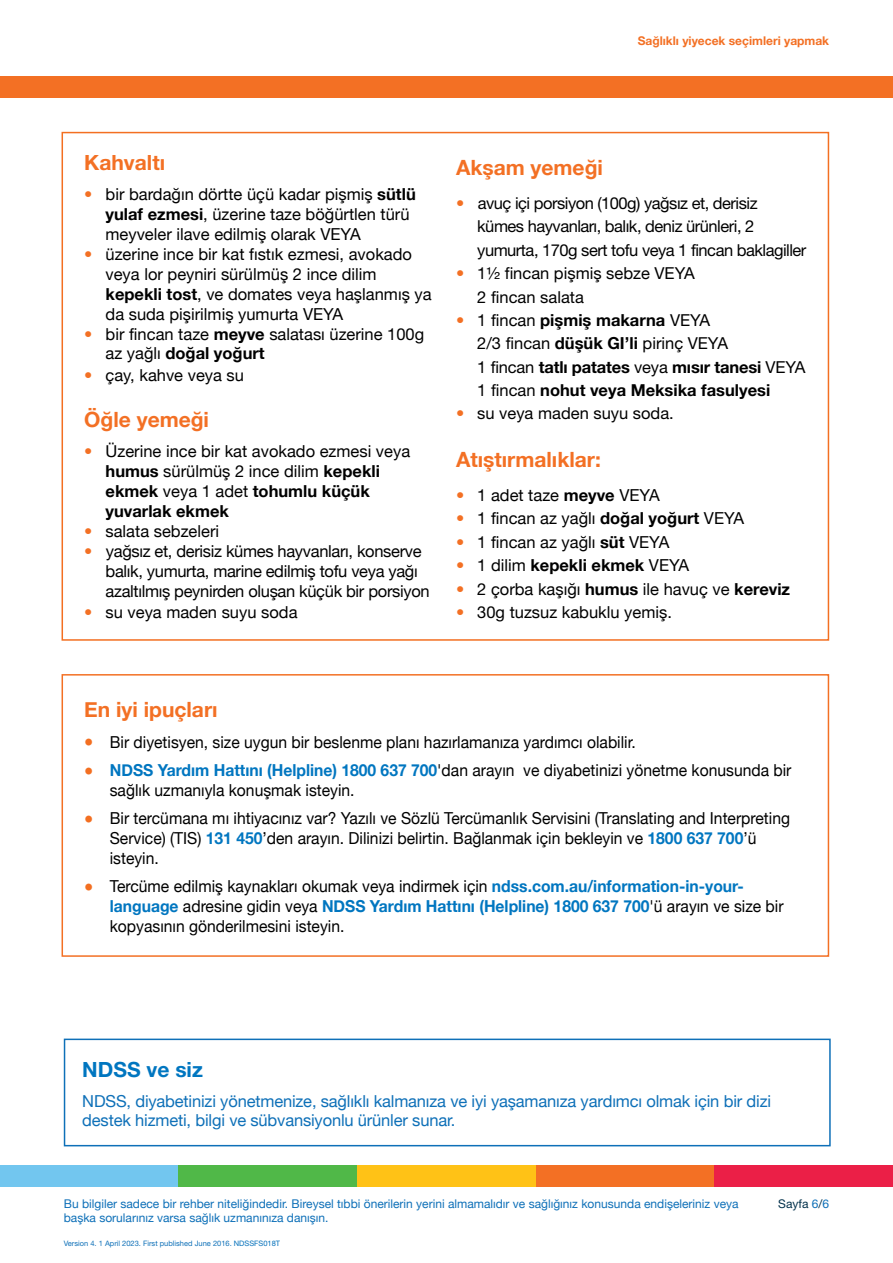
<style>
.page{position:relative;width:893px;height:1263px;background:#fff}
.page>*{position:absolute;margin:0;border:0;box-sizing:border-box;transform-origin:0 0}
.t1{font:700 21px "Helvetica Neue";color:#f37024}
.t2{font:700 21px "Helvetica Neue LT Std";color:#0076c0}
.t3{font:700 21px "Helvetica Neue LT Std";color:#f37024}
.t4{font:16.5px/20px "Helvetica Neue";color:#000}
.t5{font:16.5px/19.8px "Helvetica Neue";color:#000;scale:.95 1}
.t6{font:16.5px/19.5px "Helvetica Neue";letter-spacing:-.01em;color:#0e70b8}
.t7{font:16.5px/20px "Helvetica Neue";letter-spacing:-.02em;color:#000}
.t8{font:16.5px/23.4px "Helvetica Neue LT Std";letter-spacing:-.03em;color:#000}
.t9{font:700 16.5px/23.4px "Helvetica Neue LT Std";color:#000}
.t10{font:16.5px/23.4px "Helvetica Neue LT Std";color:#000}
.t11{font:700 16.5px "Helvetica Neue";color:#000}
.t12{font:12px/13.5px "Helvetica Neue";color:#0e70b8}
.t13{font:700 12px "Helvetica Neue";color:#f37024}
.t14{font:12px "Helvetica Neue LT Std";color:#02314b}
.t15{font:7.5px "Helvetica Neue LT Std";color:#0e70b8}
.s1{font-family:"Helvetica Neue LT Std";color:#f37024}
.s2{font-weight:700}
.s3{font-family:"Helvetica Neue LT Std"}
.s4{color:#f37024}
.s5{font-family:"Helvetica Neue"}
.s6{font-family:"Helvetica Neue LT Std";font-weight:400;color:#f37024}
.s7{font-family:"Helvetica Neue LT Std";font-weight:400}
.s8{font-weight:400}
.s9{font-family:"Helvetica Neue";font-weight:400}
.s10{font-family:"Helvetica Neue LT Std";font-size:19.5px;color:#f36f21}
.s11{font-weight:700;color:#0076c0}
.s12{color:#006fba}
.s13{color:#0e70b8}
</style>
<div class="page">
<div style="left:0;top:77px;width:893px;height:21px;background:#f37024"></div>
<div style="left:0;top:1165px;width:179px;height:22px;background:#72c6ef"></div>
<div style="left:179px;top:1165px;width:178px;height:22px;background:#50b848"></div>
<div style="left:357px;top:1165px;width:179px;height:22px;background:#ffc216"></div>
<div style="left:536px;top:1165px;width:178px;height:22px;background:#f37024"></div>
<div style="left:714px;top:1165px;width:179px;height:22px;background:#eb1f47"></div>
<div style="left:64px;top:1038px;width:767px;height:108px;border:2px solid #0e70b8"></div>
<div style="left:62px;top:674px;width:767px;height:283px;border:2px solid #f37024"></div>
<p class="t13" style="left:638px;top:31px;width:193px">Sağlıklı yiyecek seçimleri yapmak</p>
<p class="t3" style="left:84px;top:149px;width:82px">Kahvaltı</p>
<p class="t4" style="left:106px;top:185px;width:312px;text-indent:-21px"><span class="s1">•</span> bir bardağın dörtte üçü kadar pişmiş <span class="s2">sütlü yulaf ezmesi</span>, üzerine taze böğürtlen türü meyveler ilave edilmiş olarak VEYA</p>
<p class="t4" style="left:106px;top:245px;width:328px;text-indent:-21px"><span class="s1">•</span> üzerine ince bir kat fıstık ezmesi, avokado veya lor peyniri sürülmüş <span class="s3">2</span> ince dilim <span class="s2">kepekli tost</span>, ve domates veya haşlanmış ya da suda pişirilmiş yumurta VEYA</p>
<p class="t4" style="left:106px;top:325px;width:320px;text-indent:-21px"><span class="s1">•</span> bir fincan taze <span class="s2">meyve</span> salatası üzerine <span class="s3">100g </span>az yağlı <span class="s2">doğal yoğurt</span></p>
<p class="t4" style="left:84px;top:366px;width:161px"><span class="s1">•</span> çay, kahve veya su</p>
<p class="t1" style="left:84px;top:403px;width:126px">Öğle yemeği</p>
<p class="t4" style="left:106px;top:442px;width:306px;text-indent:-21px"><span class="s1">•</span> Üzerine ince bir kat avokado ezmesi veya <span class="s2">humus</span> sürülmüş <span class="s3">2</span> ince dilim <span class="s2">kepekli ekmek</span> veya <span class="s3">1</span> adet <span class="s2">tohumlu küçük yuvarlak ekmek</span></p>
<p class="t4" style="left:84px;top:522px;width:136px"><span class="s1">•</span> salata sebzeleri</p>
<p class="t7" style="left:106px;top:542px;width:326px;text-indent:-21px"><span class="s1">•</span> yağsız et, derisiz kümes hayvanları, konserve balık, yumurta, marine edilmiş tofu veya yağı azaltılmış peynirden oluşan küçük bir porsiyon</p>
<p class="t4" style="left:84px;top:603px;width:215px"><span class="s1">•</span> su veya maden suyu soda</p>
<p class="t1" style="left:456px;top:151px;width:148px">Akşam yemeği</p>
<p class="t8" style="left:477px;top:191px;width:331px;text-indent:-21px"><span class="s4">•</span> avuç içi porsiyon (100g) <span class="s5">yağsız</span> et, derisiz kümes hayvanları, balık, deniz ürünleri, 2 yumurta, 170g sert tofu veya 1 fincan baklagiller</p>
<p class="t10" style="left:477px;top:261px;width:219px;text-indent:-21px"><span class="s4">•</span> 1½ fincan <span class="s5">pişmiş sebze</span> VEYA<br>2 fincan salata</p>
<p class="t11" style="left:456px;top:307px;width:256px"><span class="s6">•</span> <span class="s7">1</span> <span class="s8">fincan</span> pişmiş makarna <span class="s7">VEYA</span></p>
<p class="t9" style="left:477px;top:331px;width:330px"><span class="s8">2/3 fincan</span> <span class="s5">düşük GI’li</span> <span class="s9">pirinç</span> <span class="s8">VEYA<br>1 fincan</span> tatlı patates <span class="s8">veya</span> mısır tanesi <span class="s8">VEYA<br>1 fincan</span> nohut veya Meksika fasulyesi</p>
<p class="t10" style="left:456px;top:402px;width:219px"><span class="s4">•</span> su veya maden suyu soda.</p>
<p class="t1" style="left:456px;top:443px;width:146px">Atıştırmalıklar<span class="s3">:</span></p>
<p class="t4" style="left:456px;top:486px;width:205px"><span class="s1">•</span> <span class="s3">1</span> adet taze <span class="s2">meyve</span> VEYA</p>
<p class="t4" style="left:456px;top:509px;width:290px"><span class="s1">•</span> <span class="s3">1</span> fincan az yağlı <span class="s2">doğal yoğurt</span> VEYA</p>
<p class="t4" style="left:456px;top:533px;width:215px"><span class="s1">•</span> <span class="s3">1</span> fincan az yağlı <span class="s2">süt</span> VEYA</p>
<p class="t11" style="left:456px;top:552px;width:235px"><span class="s6">•</span> <span class="s7">1</span> <span class="s8">dilim</span> kepekli ekmek <span class="s8">VEYA</span></p>
<p class="t4" style="left:456px;top:580px;width:336px"><span class="s1">•</span> <span class="s3">2</span> çorba kaşığı <span class="s2">humus</span> ile havuç ve <span class="s2">kereviz</span></p>
<p class="t4" style="left:456px;top:603px;width:217px"><span class="s1">•</span> <span class="s3">30g</span> tuzsuz kabuklu yemiş.</p>
<p class="t1" style="left:84px;top:693px;width:135px">En iyi ipuçları</p>
<p class="t5" style="left:84px;top:733px;width:582px"><span class="s10">•</span> Bir diyetisyen, size uygun bir beslenme planı hazırlamanıza yardımcı olabilir.</p>
<p class="t5" style="left:110px;top:761px;width:719px;text-indent:-26px"><span class="s10">•</span> <span class="s11">NDSS Yardım Hattını (Helpline) 1800 637 700</span>'dan arayın ve diyabetinizi yönetme konusunda bir sağlık uzmanıyla konuşmak isteyin.</p>
<p class="t5" style="left:110px;top:809px;width:717px;text-indent:-26px"><span class="s10">•</span> Bir tercümana mı ihtiyacınız var? Yazılı ve Sözlü Tercümanlık Servisini (Translating and Interpreting<br>Service) (TIS) <span class="s11">131 450</span>’den arayın. Dilinizi belirtin. Bağlanmak için bekleyin ve <span class="s11">1800 637 700</span>’ü isteyin.</p>
<p class="t5" style="left:110px;top:877px;width:711px;text-indent:-26px"><span class="s10">•</span> Tercüme edilmiş kaynakları okumak veya indirmek için <span class="s11">ndss.com.au/information-in-your&shy;language</span> adresine gidin veya <span class="s11">NDSS Yardım Hattını (Helpline) 1800 637 700</span>'ü arayın ve size bir kopyasının gönderilmesini isteyin.</p>
<p class="t2" style="left:82px;top:1056px;width:122px">NDSS ve siz</p>
<p class="t6" style="left:82px;top:1092px;width:690px">NDSS, diyabetinizi yönetmenize, sağlıklı kalmanıza ve iyi yaşamanıza yardımcı olmak için bir dizi destek hizmeti, bilgi ve sübvansiyonlu ürünler sunar.</p>
<p class="t12" style="left:64px;top:1198px;width:676px">Bu bilgiler sadece bir rehber niteliğindedir. Bireysel tıbbi önerilerin yerini almamalıdır ve sağlığınız konusunda endişeleriniz veya başka sorularınız varsa sağlık uzmanınıza danışın.</p>
<p class="t15" style="left:64px;top:1239px;width:218px">Version 4. 1 April 2023. First published June 2016. <span class="s12">NDSSFS018T</span></p>
<p class="t14" style="left:778px;top:1196px;width:52px">Sayfa <span class="s13">6</span>/<span class="s13">6</span></p>
</div>
